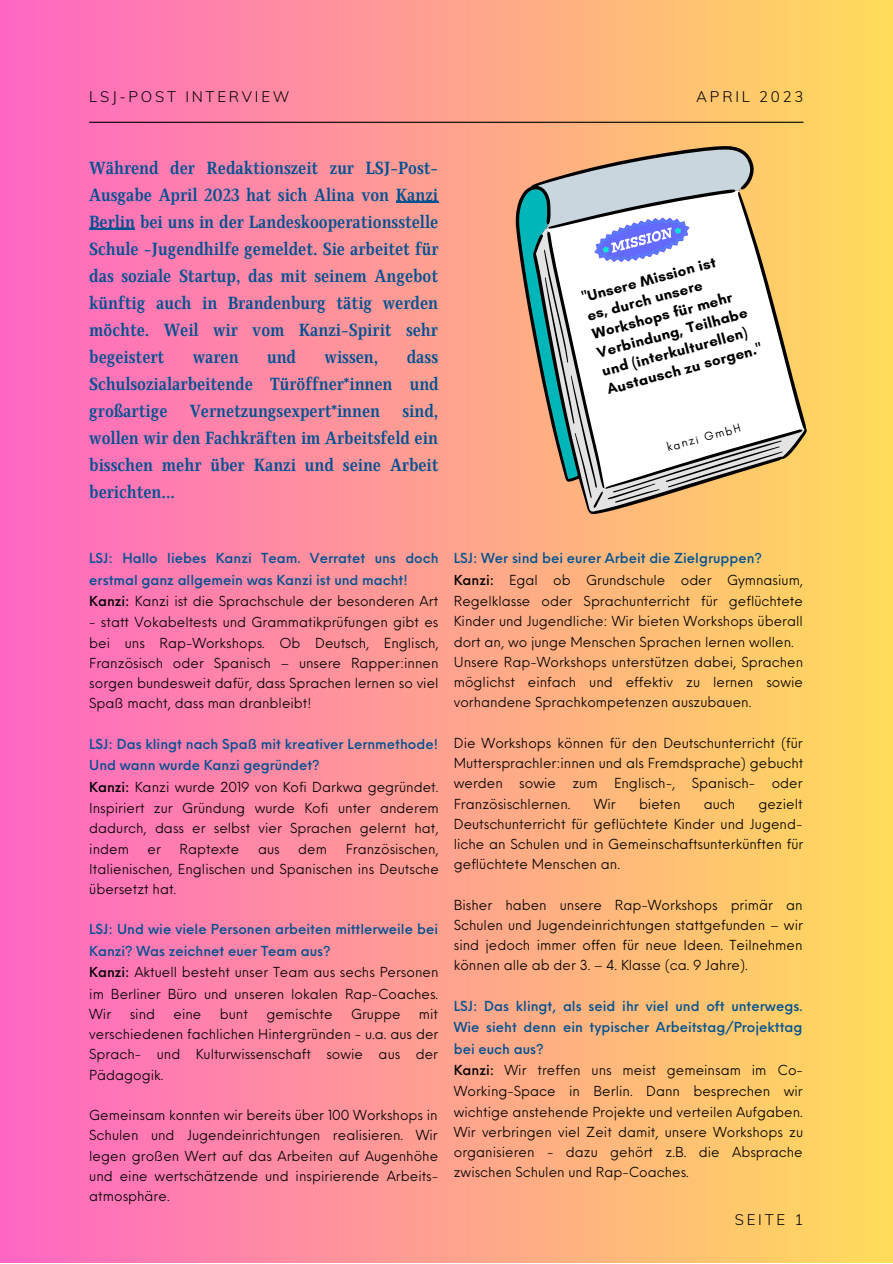
<style>
.page{position:relative;width:893px;height:1264px;background:#fff}
.page>*{position:absolute;margin:0;border:0;box-sizing:border-box;transform-origin:0 0}
.t1{font:700 18px/27px "Singel";color:#005192;text-align:justify}
.t2{font:700 15px/19px "Glacial Indifference";color:#000}
.t3{font:300 15px "Muli";letter-spacing:.185em;color:#000}
.t4{font:13.5px/20.2px "Neue Einstellung";color:#000;text-align:justify}
.t5{font:500 13.5px/21.3px "Neue Einstellung";color:#005192}
.t6{font:12px "Glacial Indifference";color:#000}
.s1{color:#000}
.s2{font-weight:400;color:#000}
.s3{font-weight:500;color:#005192}
.s4{font-weight:500}
</style>
<div class="page">
<div style="left:0;top:0;width:892px;height:1262px;background:linear-gradient(to right,#ff66c4,#ffdd5a)"></div>
<hr style="left:89px;top:122px;width:714px;height:1px;background:#000">
<svg style="left:481px;top:122px;width:358px;height:416px;background:#f9bd70"></svg>
<div style="left:752px;top:168px;width:79px;height:343px;background:#ffd264"></div>
<svg style="left:506px;top:227px;width:318px;height:308px"></svg>
<svg style="left:489px;top:128px;width:263px;height:352px"></svg>
<hr style="left:396px;top:202px;width:42px;height:1px;background:#005192">
<hr style="left:89px;top:229px;width:46px;height:1px;background:#005192">
<p class="t3" style="left:89px;top:87px;width:202px">LSJ-POST INTERVIEW</p>
<p class="t3" style="left:696px;top:87px;width:109px">APRIL 2023</p>
<p class="t1" style="left:89px;top:155px;width:351px">Während der Redaktionszeit zur LSJ-Post-Ausgabe April 2023 hat sich Alina von Kanzi Berlin bei uns in der Landeskooperationsstelle Schule -Jugendhilfe gemeldet. Sie arbeitet für das soziale Startup, das mit seinem Angebot künftig auch in Brandenburg tätig werden möchte. Weil wir vom Kanzi-Spirit sehr begeistert</p>
<h1 class="t1" style="left:89px;top:343px;width:351px;text-indent:317px">dass Schulsozialarbeitende Türöffner*innen und großartige Vernetzungsexpert*innen sind, wollen wir den Fachkräften im Arbeitsfeld ein bisschen mehr über Kanzi und seine Arbeit berichten...</h1>
<h1 class="t1" style="left:193px;top:343px;width:47px">waren</h1>
<h1 class="t1" style="left:267px;top:343px;width:31px">und</h1>
<h1 class="t1" style="left:324px;top:343px;width:55px">wissen,</h1>
<p class="t2" style="left:580px;top:288px;width:161px;rotate:-15deg">"Unsere Mission ist es, durch unsere<br>Workshops für mehr<br>Verbindung, Teilhabe und (interkulturellen)<br>Austausch zu sorgen."</p>
<p class="t6" style="left:665px;top:440px;width:77px;rotate:-15deg">kanzi GmbH</p>
<p class="t5" style="left:89px;top:546px;width:351px">LSJ: Hallo liebes Kanzi Team. Verratet uns doch erstmal ganz allgemein was Kanzi ist und macht!<br><span class="s1">Kanzi:</span> <span class="s2">Kanzi ist die Sprachschule der besonderen Art</span></p>
<p class="t4" style="left:89px;top:611px;width:351px">- statt Vokabeltests und Grammatikprüfungen gibt es bei uns Rap-Workshops. Ob Deutsch, Englisch, Französisch oder Spanisch – unsere Rapper:innen sorgen bundesweit dafür, dass Sprachen lernen so viel Spaß macht, dass man dranbleibt!</p>
<p class="t4" style="left:89px;top:732px;width:351px;line-height:20.9px;text-align:left"><span class="s3">LSJ: Das klingt nach Spaß mit kreativer Lernmethode!<br>Und wann wurde Kanzi gegründet?<br></span><span class="s4">Kanzi:</span> Kanzi wurde 2019 von Kofi Darkwa gegründet.<br>Inspiriert zur Gründung wurde Kofi unter anderem dadurch, dass er selbst vier Sprachen gelernt hat, indem</p>
<p class="t4" style="left:89px;top:837px;width:351px;text-indent:256px">Französischen, Italienischen, Englischen und Spanischen ins Deutsche übersetzt hat.</p>
<p class="t4" style="left:89px;top:917px;width:351px;line-height:21.1px;text-align:left"><span class="s3">LSJ: Und wie viele Personen arbeiten mittlerweile bei Kanzi? Was zeichnet euer Team aus?<br></span><span class="s4">Kanzi:</span> Aktuell besteht unser Team aus sechs Personen im Berliner Büro und unseren lokalen Rap-Coaches.<br>Wir</p>
<p class="t4" style="left:148px;top:837px;width:15px">er</p>
<p class="t4" style="left:180px;top:837px;width:61px">Raptexte</p>
<p class="t4" style="left:258px;top:837px;width:23px">aus</p>
<p class="t4" style="left:298px;top:837px;width:30px">dem</p>
<p class="t4" style="left:130px;top:1002px;width:27px">sind</p>
<p class="t4" style="left:173px;top:1002px;width:29px">eine</p>
<p class="t4" style="left:220px;top:1002px;width:30px">bunt</p>
<p class="t4" style="left:266px;top:1002px;width:68px">gemischte</p>
<p class="t4" style="left:351px;top:1002px;width:51px">Gruppe</p>
<p class="t4" style="left:89px;top:1002px;width:351px;text-indent:329px">mit verschiedenen fachlichen Hintergründen - u.a. aus der Sprach- und Kulturwissenschaft sowie aus der Pädagogik.</p>
<p class="t4" style="left:89px;top:1103px;width:350px">Gemeinsam konnten wir bereits über 100 Workshops in Schulen und Jugendeinrichtungen realisieren. Wir legen großen Wert auf das Arbeiten auf Augenhöhe und eine wertschätzende und inspirierende Arbeits&shy;atmosphäre.</p>
<p class="t4" style="left:454px;top:547px;width:351px;text-align:left"><span class="s3">LSJ: Wer sind bei eurer Arbeit die Zielgruppen?<br></span><span class="s4">Kanzi:</span> Egal ob Grundschule oder Gymnasium, Regelklasse oder Sprachunterricht für geflüchtete Kinder und Jugendliche: Wir bieten Workshops überall dort an, wo junge Menschen Sprachen lernen wollen.<br>Unsere Rap-Workshops unterstützen dabei, Sprachen möglichst einfach und effektiv zu lernen sowie vorhandene Sprachkompetenzen auszubauen.</p>
<p class="t4" style="left:454px;top:731px;width:351px">Die Workshops können für den Deutschunterricht (für Muttersprachler:innen und als Fremdsprache) gebucht werden sowie zum Englisch-, Spanisch- oder Französischlernen.</p>
<p class="t4" style="left:593px;top:792px;width:24px">Wir</p>
<p class="t4" style="left:639px;top:792px;width:43px">bieten</p>
<p class="t4" style="left:703px;top:792px;width:33px">auch</p>
<p class="t4" style="left:454px;top:792px;width:351px;text-indent:304px">gezielt Deutschunterricht für geflüchtete Kinder und Jugend&shy;liche an Schulen und in Gemeinschaftsunterkünften für geflüchtete Menschen an.</p>
<p class="t4" style="left:454px;top:893px;width:350px">Bisher haben unsere Rap-Workshops primär an Schulen und Jugendeinrichtungen stattgefunden – wir sind jedoch immer offen für neue Ideen. Teilnehmen können alle ab der 3. – 4. Klasse (ca. 9 Jahre).</p>
<p class="t4" style="left:454px;top:994px;width:351px;line-height:20.9px;text-align:left"><span class="s3">LSJ: Das klingt, als seid ihr viel und oft unterwegs.<br>Wie sieht denn ein typischer Arbeitstag/Projekttag bei euch aus?<br></span><span class="s4">Kanzi:</span> Wir treffen uns meist gemeinsam im Co-Working-Space in Berlin. Dann besprechen wir wichtige anstehende Projekte und verteilen Aufgaben.<br>Wir verbringen viel Zeit damit, unsere Workshops zu organisieren - dazu gehört z.B. die Absprache zwischen Schulen und Rap-Coaches.</p>
<p class="t3" style="left:734px;top:1209px;width:70px">SEITE 1</p>
</div>
